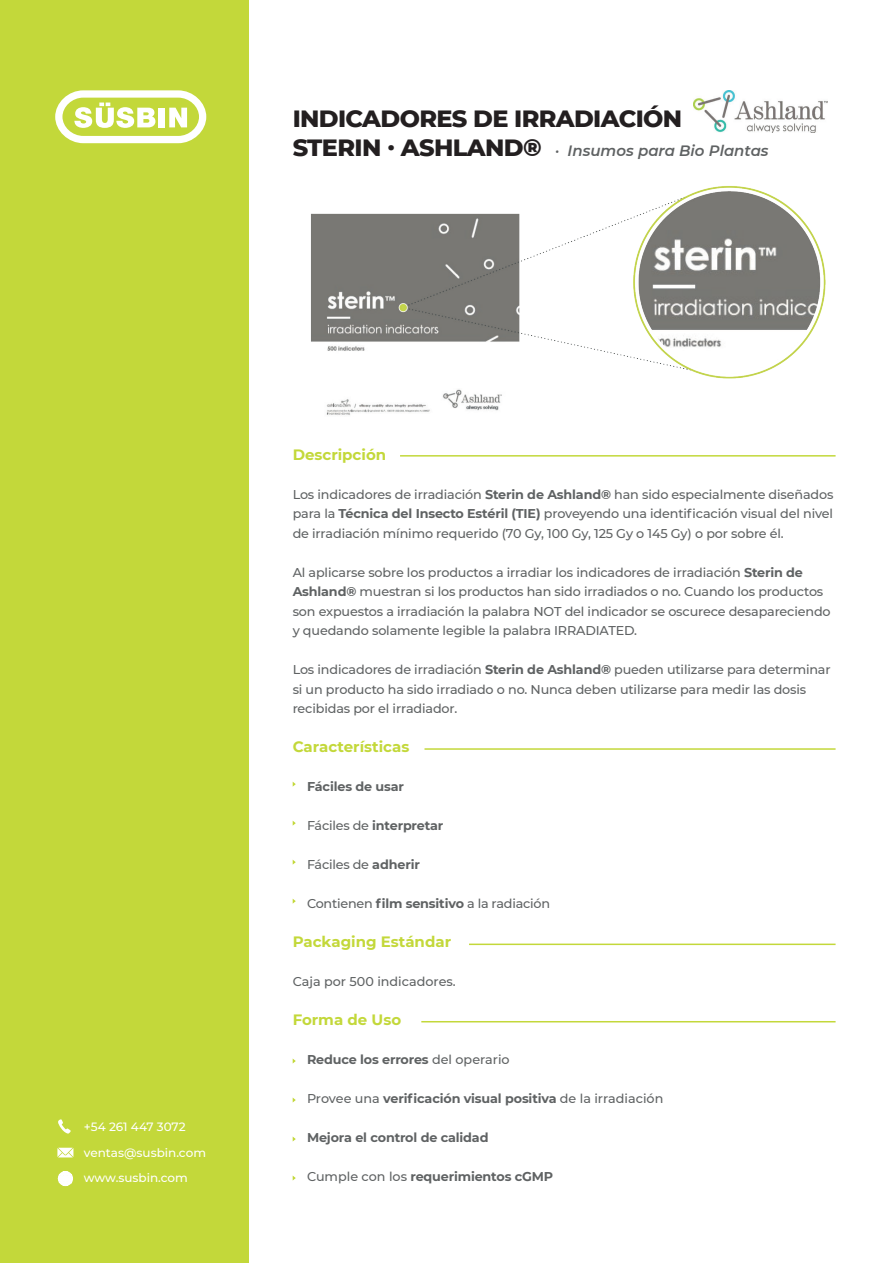
<style>
.page{position:relative;width:893px;height:1263px;background:#fff}
.page>*{position:absolute;margin:0;border:0;box-sizing:border-box;transform-origin:0 0}
.t1{font:800 24px "Montserrat";letter-spacing:-.025em;color:#231f20}
.t2{font:700 15px "Montserrat";color:#c3d83a}
.t3{font:italic 600 15px "Montserrat";color:#5f6263}
.t4{font:500 12.75px/19.5px "Montserrat";letter-spacing:-.01em;color:#5f6263}
.t5{font:700 12.75px "Montserrat";letter-spacing:-.01em;color:#5f6263}
.t6{font:500 12px/26.2px "Montserrat";color:#fff}
.s1{font-weight:800;font-style:normal;font-size:24px;color:#231f20}
.s2{font-weight:700}
.s3{font-weight:500}
</style>
<div class="page">
<div style="left:0;top:0;width:248px;height:1263px;background:#c3d83a"></div>
<svg style="left:55px;top:90px;width:151px;height:53px"></svg>
<svg style="left:58px;top:1119px;width:13px;height:14px"></svg>
<svg style="left:57px;top:1148px;width:16px;height:9px"></svg>
<svg style="left:58px;top:1171px;width:15px;height:14px"></svg>
<img style="left:693px;top:90px;width:134px;height:37px">
<hr style="left:400px;top:455px;width:436px;height:2px;background:#c3d83a">
<hr style="left:424px;top:748px;width:412px;height:2px;background:#c3d83a">
<hr style="left:469px;top:943px;width:367px;height:2px;background:#c3d83a">
<hr style="left:421px;top:1021px;width:415px;height:1px;background:#c3d83a">
<img style="left:311px;top:127px;width:515px;height:288px">
<h1 class="t1" style="left:293px;top:101px;width:391px">INDICADORES DE IRRADIACIÓN</h1>
<p class="t3" style="left:293px;top:140px;width:477px"><span class="s1">STERIN · ASHLAND®</span> · Insumos para Bio Plantas</p>
<p class="t6" style="left:84px;top:1113px;width:124px">+54 261 447 3072 ventas@susbin.com</p>
<p class="t6" style="left:84px;top:1164px;width:105px">www.susbin.com</p>
<p class="t2" style="left:293px;top:444px;width:95px">Descripción</p>
<p class="t4" style="left:293px;top:484px;width:542px;text-align:justify">Los indicadores de irradiación <span class="s2">Sterin de Ashland®</span> han sido especialmente diseñados para la <span class="s2">Técnica del Insecto Estéril (TIE)</span> proveyendo una identificación visual del nivel de irradiación mínimo requerido (70 Gy, 100 Gy, 125 Gy o 145 Gy) o por sobre él.</p>
<p class="t4" style="left:293px;top:562px;width:540px">Al aplicarse sobre los productos a irradiar los indicadores de irradiación <span class="s2">Sterin de Ashland®</span> muestran si los productos han sido irradiados o no. Cuando los productos son expuestos a irradiación la palabra NOT del indicador se oscurece desapareciendo y quedando solamente legible la palabra IRRADIATED.</p>
<p class="t4" style="left:293px;top:659px;width:539px">Los indicadores de irradiación <span class="s2">Sterin de Ashland®</span> pueden utilizarse para determinar si un producto ha sido irradiado o no. Nunca deben utilizarse para medir las dosis recibidas por el irradiador.</p>
<p class="t2" style="left:293px;top:736px;width:118px">Características</p>
<p class="t5" style="left:307px;top:778px;width:98px">Fáciles de usar</p>
<p class="t5" style="left:307px;top:817px;width:138px"><span class="s3">Fáciles de</span> interpretar</p>
<p class="t4" style="left:307px;top:855px;width:114px">Fáciles de <span class="s2">adherir</span></p>
<p class="t4" style="left:307px;top:894px;width:245px">Contienen <span class="s2">film sensitivo</span> a la radiación</p>
<p class="t2" style="left:293px;top:931px;width:160px">Packaging Estándar</p>
<p class="t4" style="left:293px;top:972px;width:165px">Caja por 500 indicadores.</p>
<p class="t2" style="left:293px;top:1009px;width:110px">Forma de Uso</p>
<p class="t5" style="left:307px;top:1051px;width:204px">Reduce los errores <span class="s3">del operario</span></p>
<p class="t5" style="left:307px;top:1090px;width:358px"><span class="s3">Provee una</span> verificación visual positiva <span class="s3">de la irradiación</span></p>
<p class="t5" style="left:307px;top:1129px;width:183px">Mejora el control de calidad</p>
<p class="t5" style="left:307px;top:1168px;width:248px"><span class="s3">Cumple con los</span> requerimientos cGMP</p>
</div>
